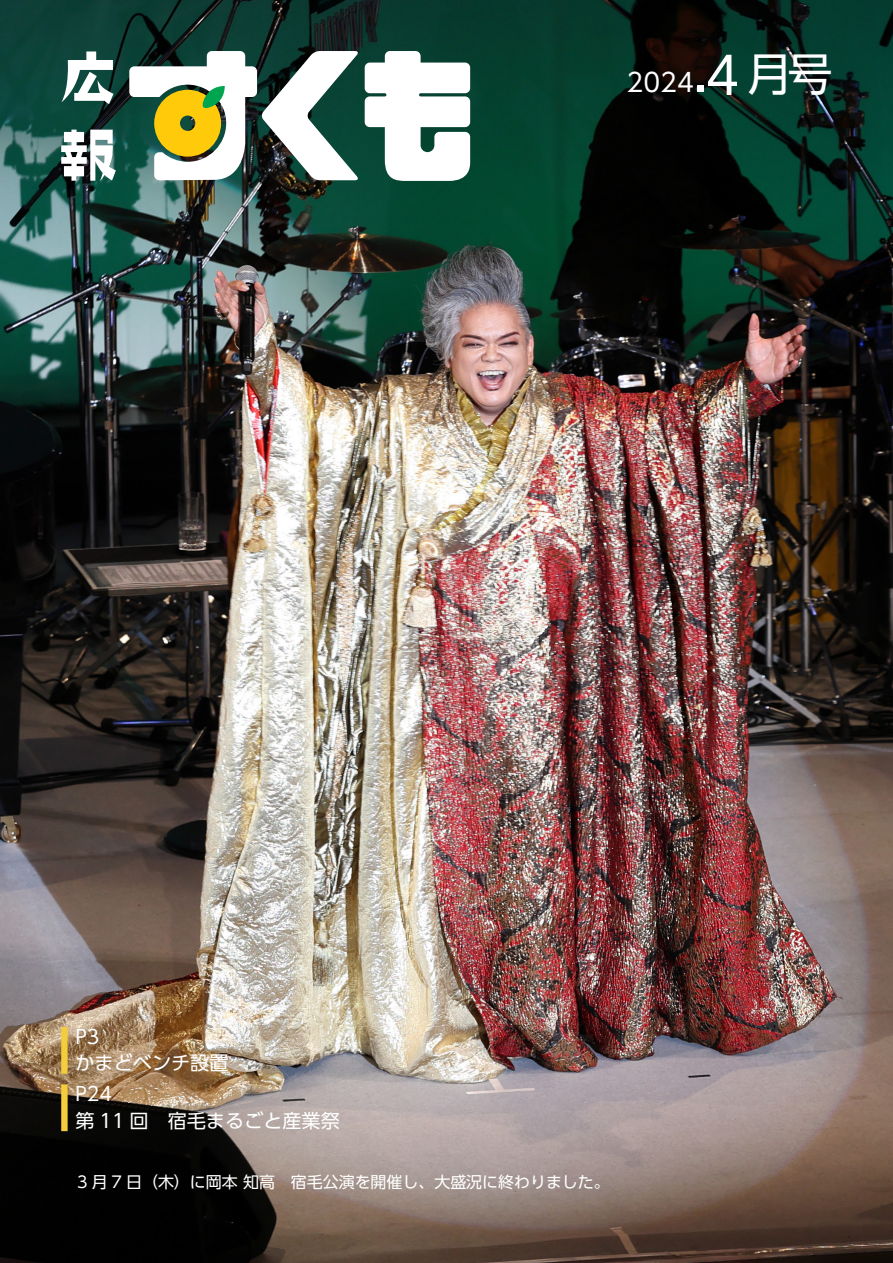
<style>
.page{position:relative;width:893px;height:1263px;background:#fff}
.page>*{position:absolute;margin:0;border:0;box-sizing:border-box;transform-origin:0 0}
.本文{font:45.15px "UD Shin Go NT Pr 6 N";color:#fff}
.本文-2{font:25.5px "UD Shin Go NT Pr 6 N";color:#fff}
.本文-3{font:19.2px "UD Shin Go Pr 6";color:#fff}
.本文-4{font:15.9px "UD Shin Go Pro";color:#fff}
.s1{font-size:51px}
</style>
<div class="page">
<img style="left:0;top:0;width:893px;height:1263px">
<div style="left:61px;top:1084px;width:7px;height:47px;background:#f4cd3d"></div>
<svg style="left:365px;top:51px;width:105px;height:130px"></svg>
<svg style="left:129px;top:51px;width:230px;height:129px"></svg>
<svg style="left:61px;top:130px;width:55px;height:51px"></svg>
<svg style="left:61px;top:51px;width:53px;height:53px"></svg>
<div style="left:61px;top:1027px;width:7px;height:47px;background:#f4cd3d"></div>
<p class="本文-2" style="left:627px;top:61px;width:114px">2024<span class="s1">.4</span></p>
<p class="本文" style="left:747px;top:37px;width:87px">月号</p>
<p class="本文-3" style="left:75px;top:1021px;width:26px">P3</p>
<p class="本文-3" style="left:75px;top:1047px;width:155px">かまどベンチ設置</p>
<p class="本文-3" style="left:75px;top:1078px;width:38px">P24</p>
<p class="本文-3" style="left:75px;top:1105px;width:266px">第 11 回　宿毛まるごと産業祭</p>
<p class="本文-4" style="left:61px;top:1168px;width:550px">　3 月 7 日（木）に岡本知高　宿毛公演を開催し、大盛況に終わりました。</p>
</div>
